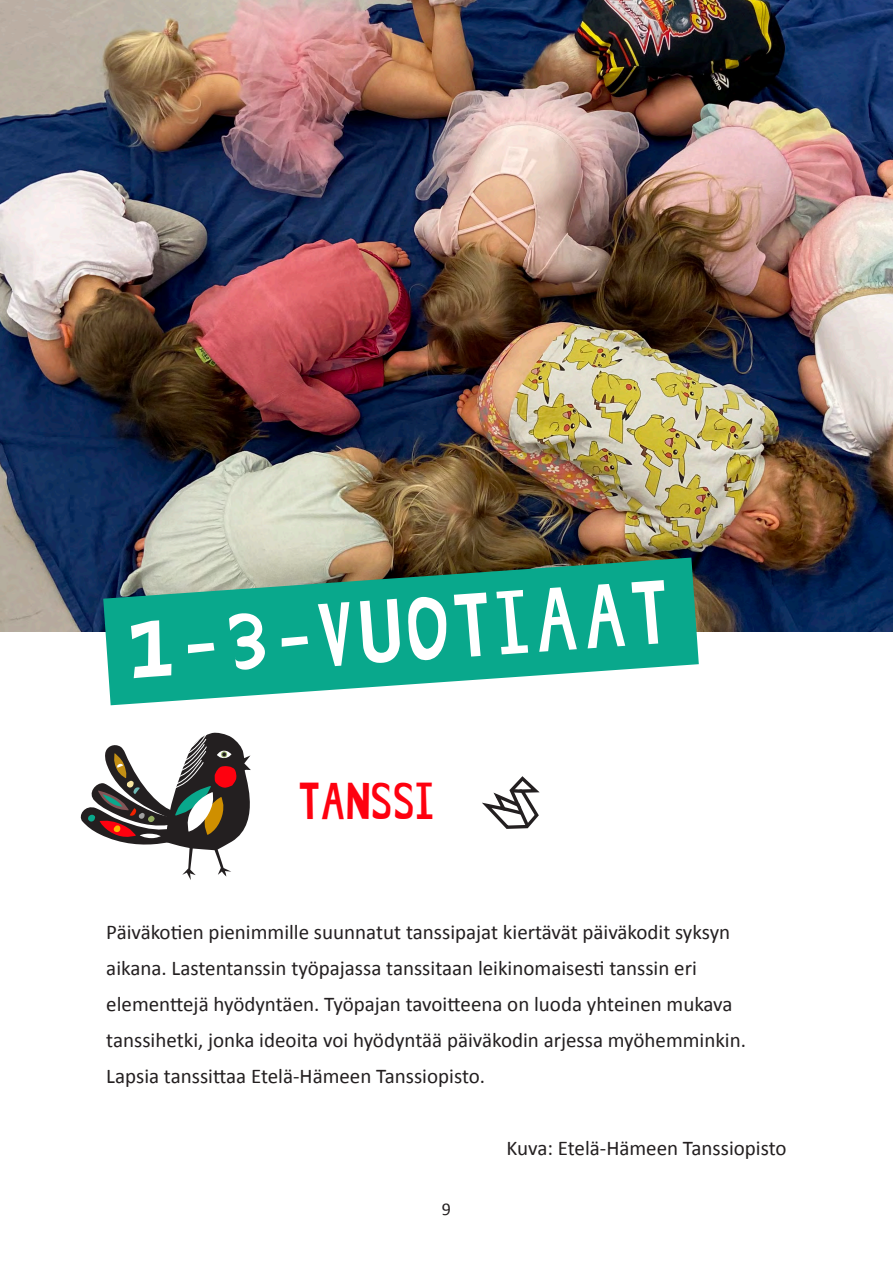
<style>
.page{position:relative;width:893px;height:1263px;background:#fff}
.page>*{position:absolute;margin:0;border:0;box-sizing:border-box;transform-origin:0 0}
.t1{font:85.8px "Hand Drawn Shapes";color:#fff}
.t2{font:49.5px "Hand Drawn Shapes";letter-spacing:.05em;color:#fe010f}
.leipis{font:21px/36px "Calibri";color:#231f20}
.t3{font:18px "Calibri";color:#231f20}
</style>
<div class="page">
<img style="left:0;top:0;width:893px;height:631px">
<svg style="left:103px;top:557px;width:596px;height:148px;background:#3eae97"></svg>
<svg style="left:482px;top:776px;width:58px;height:53px"></svg>
<svg style="left:80px;top:732px;width:171px;height:148px"></svg>
<p class="t1" style="left:125px;top:602px;width:541px;rotate:-4deg">1-3-VUOTIAAT</p>
<p class="t2" style="left:299px;top:774px;width:135px">TANSSI</p>
<p class="leipis" style="left:106px;top:913px;width:641px">Päiväkotien pienimmille suunnatut tanssipajat kiertävät päiväkodit syksyn aikana. Lastentanssin työpajassa tanssitaan leikinomaisesti tanssin eri elementtejä hyödyntäen. Työpajan tavoitteena on luoda yhteinen mukava tanssihetki, jonka ideoita voi hyödyntää päiväkodin arjessa myöhemminkin.<br>Lapsia tanssittaa Etelä-Hämeen Tanssiopisto.</p>
<p class="t3" style="left:442px;top:1196px;width:11px">9</p>
<p class="leipis" style="left:506px;top:1129px;width:282px">Kuva: Etelä-Hämeen Tanssiopisto</p>
</div>
